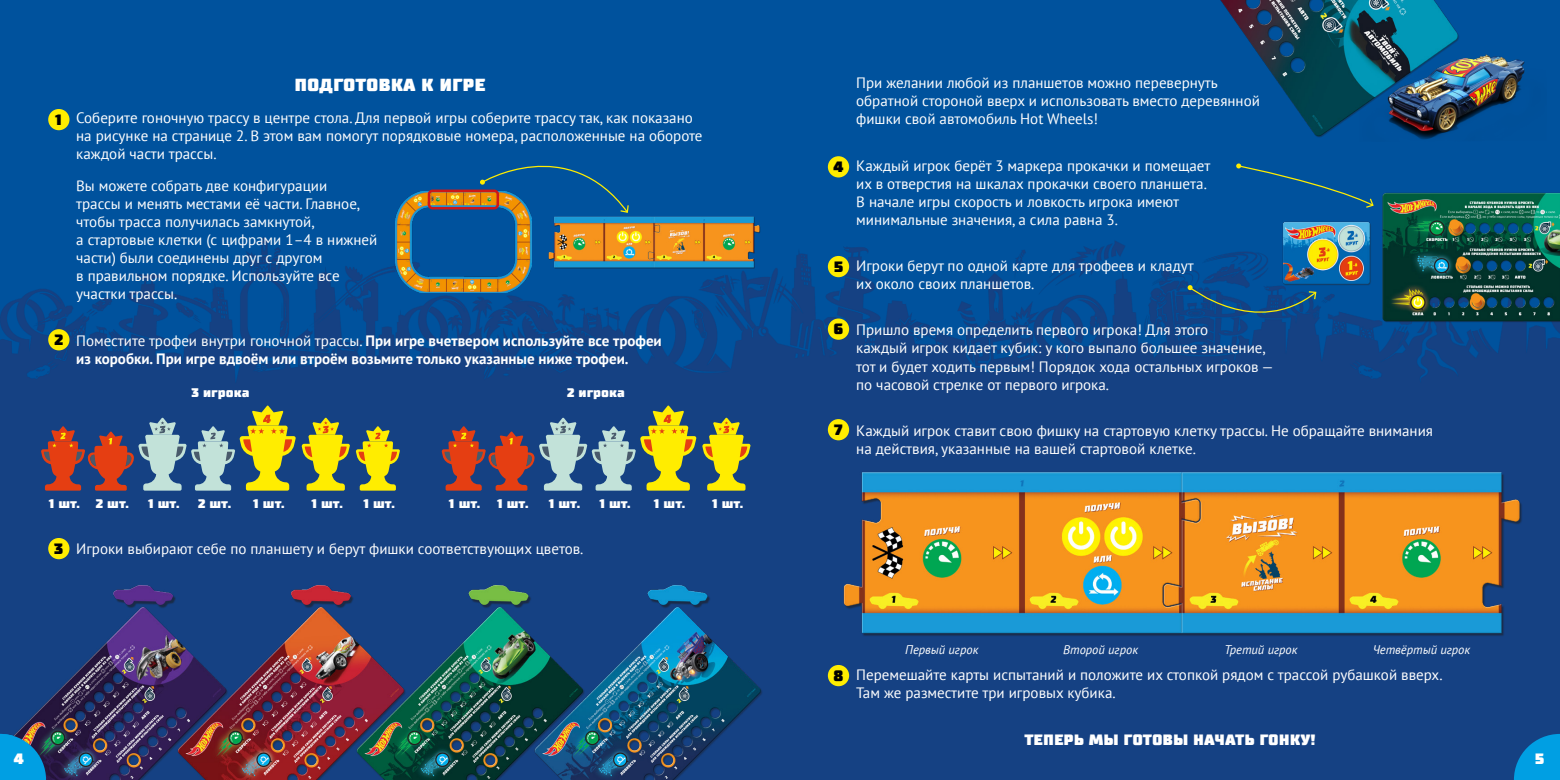
<style>
.page{position:relative;width:1560px;height:780px;background:#fff}
.page>*{position:absolute;margin:0;border:0;box-sizing:border-box;transform-origin:0 0}
.t1{font:900 17.5px "Supermolot";color:#fff}
.t2{font:15px/18px "PT Sans";color:#fff}
.t3{font:700 15px/18px "PT Sans";color:#fff}
.t4{font:900 15px "Supermolot";color:#fff}
.t5{font:900 15px "Supermolot";color:#000}
.t6{font:900 12.5px "Supermolot";color:#fff}
.t7{font:italic 12.5px "PT Sans";color:#fff}
.s1{font-weight:400}
</style>
<div class="page">
<img style="left:0;top:0;width:1559px;height:780px">
<svg style="left:1513px;top:733px;width:46px;height:47px;background:#0587ca"></svg>
<div style="left:48px;top:109px;width:21px;height:21px;background:#ffed00;border-radius:50%"></div>
<div style="left:48px;top:329px;width:21px;height:21px;background:#ffed00;border-radius:50%"></div>
<div style="left:48px;top:538px;width:21px;height:21px;background:#ffed00;border-radius:50%"></div>
<div style="left:827px;top:156px;width:22px;height:21px;background:#ffed00;border-radius:50%"></div>
<div style="left:827px;top:256px;width:22px;height:21px;background:#ffed00;border-radius:50%"></div>
<div style="left:827px;top:318px;width:22px;height:22px;background:#ffed00;border-radius:50%"></div>
<img style="left:0;top:585px;width:767px;height:195px">
<img style="left:826px;top:462px;width:710px;height:181px">
<img style="left:1171px;top:0;width:388px;height:166px">
<img style="left:1371px;top:185px;width:188px;height:144px">
<div style="left:1235px;top:163px;width:139px;height:46px;background:#00529d"></div>
<div style="left:480px;top:131px;width:149px;height:83px;background:#00529d"></div>
<svg style="left:1187px;top:285px;width:130px;height:54px;background:#114d8a"></svg>
<img style="left:395px;top:191px;width:136px;height:102px">
<img style="left:543px;top:214px;width:221px;height:56px">
<div style="left:427px;top:189px;width:72px;height:20px;border:2px solid #cd1719;border-radius:4px"></div>
<svg style="left:0;top:733px;width:46px;height:47px;background:#1187be"></svg>
<div style="left:827px;top:419px;width:22px;height:21px;background:#ffed00;border-radius:50%"></div>
<div style="left:827px;top:665px;width:22px;height:21px;background:#ffed00;border-radius:50%"></div>
<img style="left:1279px;top:221px;width:92px;height:64px">
<svg style="left:441px;top:405px;width:255px;height:85px;background:#6c6e6f"></svg>
<svg style="left:702px;top:417px;width:48px;height:73px;background:#9b9d37"></svg>
<svg style="left:41px;top:405px;width:359px;height:85px;background:#6f7465"></svg>
<p class="t5" style="left:55px;top:110px;width:8px">1</p>
<p class="t5" style="left:54px;top:330px;width:10px">2</p>
<p class="t1" style="left:294px;top:74px;width:192px">ПОДГОТОВКА К ИГРЕ</p>
<p class="t2" style="left:76px;top:108px;width:627px">Соберите гоночную трассу в центре стола. Для первой игры соберите трассу так, как показано на рисунке на странице 2. В этом вам помогут порядковые номера, расположенные на обороте каждой части трассы.</p>
<p class="t2" style="left:76px;top:177px;width:302px">Вы можете собрать две конфигурации<br>трассы и менять местами её части. Главное, чтобы трасса получилась замкнутой,<br>а стартовые клетки (с цифрами 1–4 в нижней части) были соединены друг с другом<br>в правильном порядке. Используйте все участки трассы.</p>
<p class="t3" style="left:76px;top:331px;width:587px"><span class="s1">Поместите трофеи внутри гоночной трассы.</span> При игре вчетвером используйте все трофеи из коробки. При игре вдвоём или втроём возьмите только указанные ниже трофеи.</p>
<p class="t6" style="left:191px;top:385px;width:60px">3 игрока</p>
<p class="t6" style="left:567px;top:385px;width:59px">2 игрока</p>
<p class="t6" style="left:49px;top:496px;width:33px">1 шт.</p>
<p class="t6" style="left:96px;top:496px;width:35px">2 шт.</p>
<p class="t6" style="left:148px;top:496px;width:33px">1 шт.</p>
<p class="t6" style="left:198px;top:496px;width:35px">2 шт.</p>
<p class="t6" style="left:253px;top:496px;width:33px">1 шт.</p>
<p class="t6" style="left:311px;top:496px;width:33px">1 шт.</p>
<p class="t6" style="left:363px;top:496px;width:33px">1 шт.</p>
<p class="t6" style="left:449px;top:496px;width:33px">1 шт.</p>
<p class="t6" style="left:497px;top:496px;width:33px">1 шт.</p>
<p class="t6" style="left:548px;top:496px;width:33px">1 шт.</p>
<p class="t6" style="left:599px;top:496px;width:33px">1 шт.</p>
<p class="t6" style="left:654px;top:496px;width:33px">1 шт.</p>
<p class="t6" style="left:712px;top:496px;width:33px">1 шт.</p>
<p class="t5" style="left:54px;top:539px;width:11px">3</p>
<p class="t2" style="left:76px;top:539px;width:508px">Игроки выбирают себе по планшету и берут фишки соответствующих цветов.</p>
<p class="t4" style="left:14px;top:749px;width:11px">4</p>
<p class="t5" style="left:833px;top:158px;width:11px">4</p>
<p class="t5" style="left:833px;top:257px;width:11px">5</p>
<p class="t5" style="left:833px;top:320px;width:11px">6</p>
<p class="t5" style="left:834px;top:420px;width:10px">7</p>
<p class="t2" style="left:856px;top:74px;width:405px">При желании любой из планшетов можно перевернуть обратной стороной вверх и использовать вместо деревянной фишки свой автомобиль Hot Wheels!</p>
<p class="t2" style="left:856px;top:156px;width:356px">Каждый игрок берёт 3 маркера прокачки и помещает их в отверстия на шкалах прокачки своего планшета.<br>В начале игры скорость и ловкость игрока имеют минимальные значения, а сила равна 3.</p>
<p class="t2" style="left:856px;top:256px;width:339px">Игроки берут по одной карте для трофеев и кладут их около своих планшетов.</p>
<p class="t2" style="left:856px;top:321px;width:419px">Пришло время определить первого игрока! Для этого<br>каждый игрок кидает кубик: у кого выпало большее значение, тот и будет ходить первым! Порядок хода остальных игроков — по часовой стрелке от первого игрока.</p>
<p class="t2" style="left:856px;top:421px;width:578px">Каждый игрок ставит свою фишку на стартовую клетку трассы. Не обращайте внимания на действия, указанные на вашей стартовой клетке.</p>
<p class="t5" style="left:833px;top:666px;width:11px">8</p>
<p class="t7" style="left:905px;top:641px;width:75px">Первый игрок</p>
<p class="t7" style="left:1063px;top:641px;width:76px">Второй игрок</p>
<p class="t7" style="left:1224px;top:641px;width:74px">Третий игрок</p>
<p class="t7" style="left:1372px;top:641px;width:99px">Четвёртый игрок</p>
<p class="t2" style="left:856px;top:665px;width:587px">Перемешайте карты испытаний и положите их стопкой рядом с трассой рубашкой вверх.<br>Там же разместите три игровых кубика.</p>
<p class="t4" style="left:1024px;top:730px;width:293px">ТЕПЕРЬ МЫ ГОТОВЫ НАЧАТЬ ГОНКУ!</p>
<p class="t4" style="left:1534px;top:749px;width:11px">5</p>
</div>
